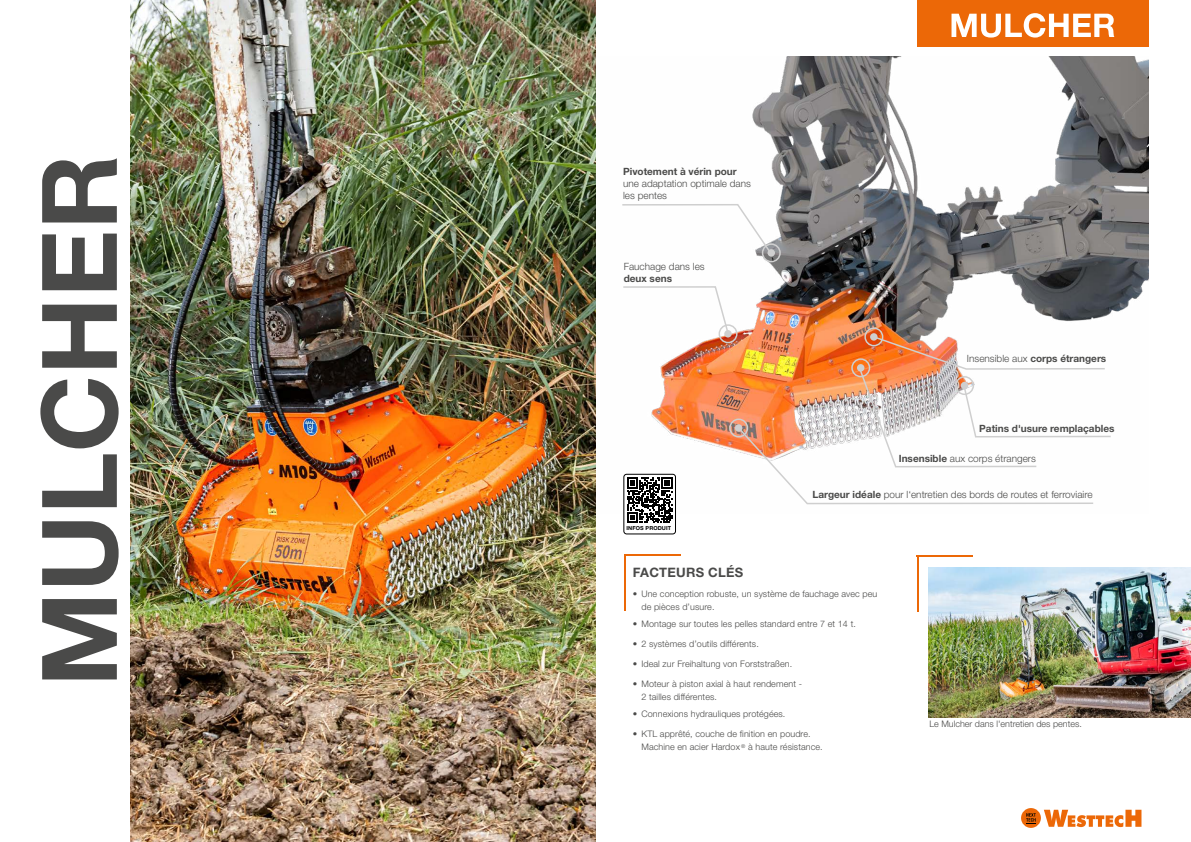
<style>
.page{position:relative;width:1191px;height:842px;background:#fff}
.page>*{position:absolute;margin:0;border:0;box-sizing:border-box;transform-origin:0 0}
.t1{font:700 13px "Helvetica Neue LT Pro";letter-spacing:.02em;color:#4a4a49}
.t2{font:300 10px/12px "Helvetica Neue LT Pro";color:#4a4a49}
.t3{font:700 10px "Helvetica Neue LT Pro";color:#4a4a49}
.t4{font:300 9px/13px "Helvetica Neue LT Pro";letter-spacing:.01em;color:#4a4a49}
.t5{font:700 5.5px "Helvetica Neue LT Pro";letter-spacing:.02em;color:#000}
.s1{font-weight:300}
.s2{font-weight:700}
</style>
<div class="page">
<div style="left:916px;top:0;width:232px;height:47px;background:#ec6807"></div>
<svg style="left:1044px;top:810px;width:97px;height:17px"></svg>
<div style="left:1021px;top:808px;width:20px;height:20px;background:#ec6807;border-radius:50%"></div>
<svg style="left:1026px;top:813px;width:9px;height:11px"></svg>
<svg style="left:40px;top:158px;width:79px;height:521px"></svg>
<img style="left:130px;top:0;width:465px;height:842px">
<img style="left:572px;top:57px;width:576px;height:456px">
<hr style="left:624px;top:554px;width:2px;height:57px;background:#ec6807">
<hr style="left:624px;top:553px;width:56px;height:2px;background:#ec6807">
<svg style="left:951px;top:13px;width:163px;height:25px"></svg>
<hr style="left:916px;top:555px;width:2px;height:57px;background:#ec6807">
<hr style="left:916px;top:555px;width:57px;height:2px;background:#ec6807">
<img style="left:928px;top:567px;width:263px;height:150px">
<div style="left:864px;top:327px;width:19px;height:19px;border:2px solid #cfcfcf;border-radius:50%"></div>
<div style="left:729px;top:418px;width:19px;height:19px;border:2px solid #cfcfcf;border-radius:50%"></div>
<svg style="left:736px;top:335px;width:376px;height:170px"></svg>
<div style="left:762px;top:243px;width:19px;height:19px;border:2px solid #cfcfcf;border-radius:50%"></div>
<svg style="left:767px;top:249px;width:8px;height:8px"></svg>
<div style="left:718px;top:324px;width:19px;height:19px;border:2px solid #cfcfcf;border-radius:50%"></div>
<svg style="left:621px;top:203px;width:152px;height:53px"></svg>
<svg style="left:622px;top:285px;width:108px;height:52px"></svg>
<div style="left:624px;top:474px;width:51px;height:60px;background:#fff;border-radius:3px"></div>
<svg style="left:627px;top:477px;width:45px;height:46px"></svg>
<div style="left:623px;top:474px;width:53px;height:60px;border:1px solid #000;border-radius:3px"></div>
<p class="t3" style="left:623px;top:165px;width:115px">Pivotement à vérin pour</p>
<p class="t2" style="left:623px;top:177px;width:129px">une adaptation optimale dans les pentes</p>
<p class="t2" style="left:623px;top:260px;width:82px">Fauchage dans les</p>
<p class="t3" style="left:623px;top:272px;width:50px">deux sens</p>
<p class="t3" style="left:967px;top:352px;width:141px"><span class="s1">Insensible aux</span> corps étrangers</p>
<p class="t3" style="left:979px;top:422px;width:137px">Patins d'usure remplaçables</p>
<p class="t2" style="left:898px;top:452px;width:139px"><span class="s2">Insensible</span> aux corps étrangers</p>
<p class="t2" style="left:812px;top:488px;width:281px"><span class="s2">Largeur idéale</span> pour l‘entretien des bords de routes et ferroviaire</p>
<p class="t5" style="left:626px;top:524px;width:46px">INFOS PRODUIT</p>
<h1 class="t1" style="left:633px;top:564px;width:112px">FACTEURS CLÉS</h1>
<p class="t4" style="left:641px;top:587px;width:237px;text-indent:-9px">• Une conception robuste, un système de fauchage avec peu de pièces d’usure.</p>
<p class="t4" style="left:633px;top:617px;width:224px">• Montage sur toutes les pelles standard entre 7 et 14 t.</p>
<p class="t4" style="left:633px;top:637px;width:127px">• 2 systèmes d’outils différents.</p>
<p class="t4" style="left:633px;top:657px;width:161px">• Ideal zur Freihaltung von Forststraßen.</p>
<p class="t4" style="left:641px;top:677px;width:162px;text-indent:-9px">• Moteur à piston axial à haut rendement -<br>2 tailles différentes.</p>
<p class="t4" style="left:633px;top:707px;width:154px">• Connexions hydrauliques protégées.</p>
<p class="t4" style="left:641px;top:727px;width:183px;text-indent:-9px">• KTL apprêté, couche de finition en poudre.<br>Machine en acier Hardox <sup>®</sup> à haute résistance.</p>
<p class="t4" style="left:929px;top:717px;width:154px">Le Mulcher dans l'entretien des pentes.</p>
</div>
